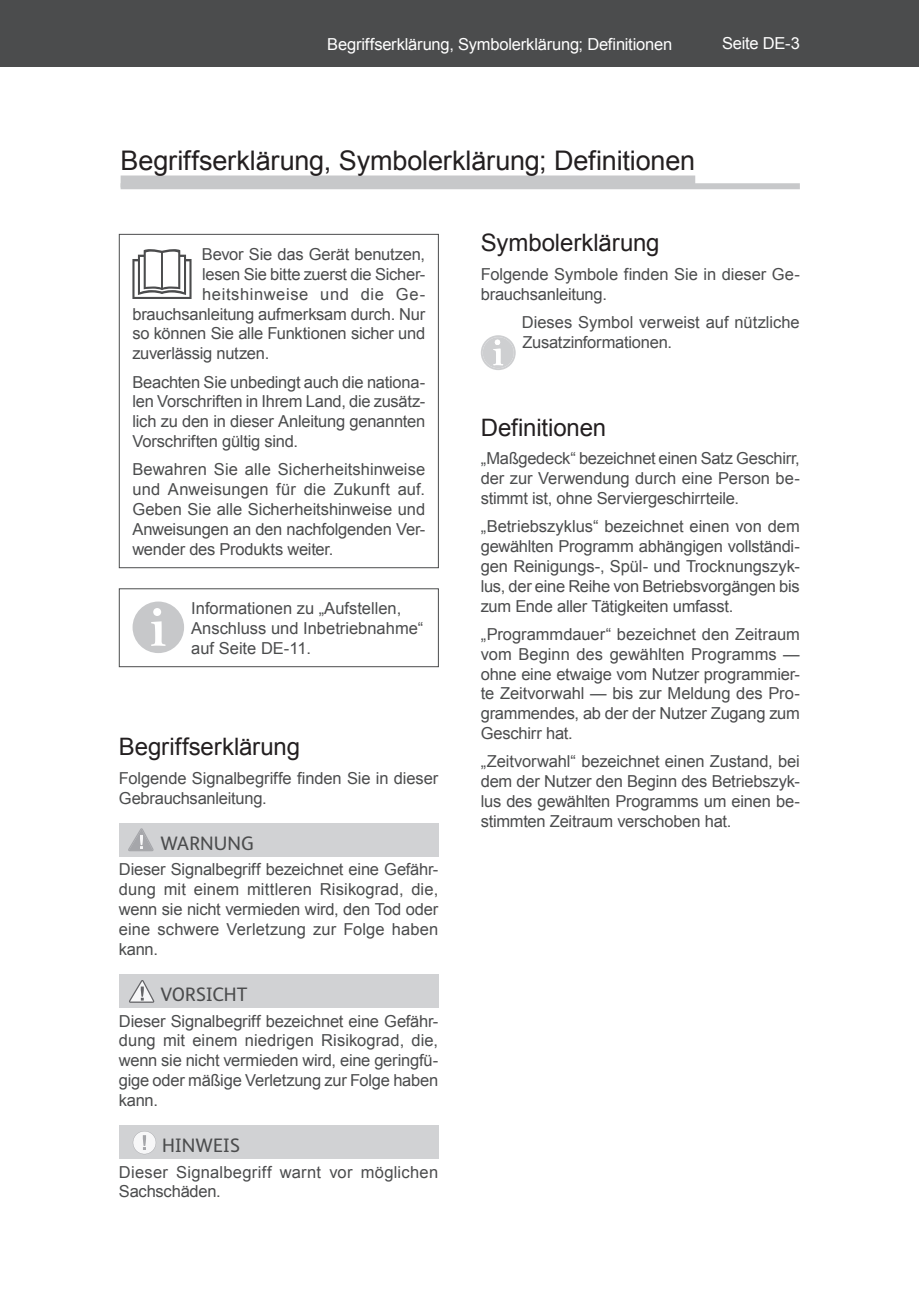
<style>
.page{position:relative;width:919px;height:1289px;background:#fff}
.page>*{position:absolute;margin:0;border:0;box-sizing:border-box;transform-origin:0 0}
.t1{font:27px "Arial";letter-spacing:-.005em;color:#231f20}
.t2{font:24px "Arial";letter-spacing:-.005em;color:#231f20}
.t3{font:19.5px "FS Albert";color:#4b4c4d}
.t4{font:16.5px/19.8px "Arial";letter-spacing:-.015em;color:#4b4c4d;text-align:justify}
.t5{font:16.5px "Arial";letter-spacing:-.015em;color:#fff}
.t6{font:16.5px/19.8px "Arial";letter-spacing:.015em;color:#4b4c4d}
.t7{font:16.5px "Arial";letter-spacing:.04em;color:#4b4c4d}
</style>
<div class="page">
<div style="left:13px;top:0;width:905px;height:67px;background:#4b4c4d"></div>
<div style="left:0;top:0;width:13px;height:67px;background:#4b4c4d"></div>
<div style="left:121px;top:175px;width:574px;height:12px;background:#c7c8ca"></div>
<div style="left:121px;top:183px;width:678px;height:6px;background:#c7c8ca"></div>
<div style="left:119px;top:823px;width:319px;height:33px;background:#d1d2d4"></div>
<div style="left:119px;top:974px;width:319px;height:33px;background:#d1d2d4"></div>
<div style="left:119px;top:1125px;width:319px;height:33px;background:#d1d2d4"></div>
<svg style="left:132px;top:249px;width:59px;height:50px"></svg>
<div style="left:119px;top:234px;width:319px;height:334px;border:1px solid #4b4c4d"></div>
<div style="left:134px;top:603px;width:49px;height:48px;background:#c7c8ca;border-radius:50%"></div>
<div style="left:132px;top:601px;width:52px;height:52px;border:3px solid #c7c8ca;border-radius:50%"></div>
<svg style="left:151px;top:608px;width:15px;height:38px"></svg>
<div style="left:119px;top:588px;width:319px;height:79px;border:1px solid #4b4c4d"></div>
<svg style="left:128px;top:828px;width:26px;height:23px"></svg>
<svg style="left:129px;top:980px;width:25px;height:22px"></svg>
<svg style="left:133px;top:1131px;width:23px;height:23px"></svg>
<svg style="left:481px;top:335px;width:34px;height:35px"></svg>
<p class="t5" style="left:327px;top:33px;width:346px">Begriffserklärung, Symbolerklärung; Definitionen</p>
<p class="t5" style="left:722px;top:33px;width:79px">Seite DE-3</p>
<h1 class="t1" style="left:121px;top:143px;width:576px">Begriffserklärung, Symbolerklärung; Definitionen</h1>
<p class="t4" style="left:202px;top:245px;width:225px">Bevor Sie das Gerät benutzen,</p>
<p class="t4" style="left:202px;top:264px;width:224px">le sen Sie bit te zu erst die Si cher-</p>
<p class="t7" style="left:202px;top:283px;width:224px">heits hin wei se und die Ge-</p>
<p class="t4" style="left:132px;top:304px;width:294px">brauchs an lei tung aufmerksam durch. Nur</p>
<p class="t4" style="left:132px;top:324px;width:294px">so können Sie alle Funk tio nen si cher und</p>
<p class="t4" style="left:132px;top:344px;width:138px">zu ver läs sig nut zen.</p>
<p class="t4" style="left:132px;top:372px;width:294px">Beachten Sie unbedingt auch die nationa&shy;len Vorschriften in Ihrem Land, die zusätz&shy;lich zu den in dieser Anleitung genannten Vorschriften gültig sind.</p>
<p class="t4" style="left:132px;top:460px;width:294px">Bewahren Sie alle Sicherheitshinweise und Anweisungen für die Zukunft auf.<br>Geben Sie alle Sicherheitshinweise und Anweisungen an den nachfolgenden Ver&shy;wender des Produkts weiter.</p>
<p class="t4" style="left:191px;top:598px;width:234px;text-align:left">Informationen zu „Aufstellen,<br>Anschluss und Inbetriebnahme“ auf Seite DE-11.</p>
<h2 class="t2" style="left:119px;top:731px;width:183px">Begriffserklärung</h2>
<p class="t4" style="left:119px;top:768px;width:321px">Folgende Si gnal begriffe finden Sie in dieser<br>Gebrauchsanleitung.</p>
<p class="t3" style="left:161px;top:830px;width:95px">WARNUNG</p>
<p class="t4" style="left:119px;top:859px;width:321px">Dieser Signalbegriff bezeichnet eine Gefähr&shy;dung mit einem mittleren Risikograd, die, wenn sie nicht vermieden wird, den Tod oder eine schwere Verletzung zur Folge haben kann.</p>
<p class="t3" style="left:160px;top:981px;width:89px">VORSICHT</p>
<p class="t4" style="left:119px;top:1010px;width:321px">Dieser Signalbegriff bezeichnet eine Gefähr&shy;dung mit einem niedrigen Risikograd, die, wenn sie nicht vermieden wird, eine geringfü&shy;gige oder mäßige Verletzung zur Folge haben kann.</p>
<p class="t3" style="left:162px;top:1132px;width:79px">HINWEIS</p>
<p class="t6" style="left:119px;top:1162px;width:321px">Dieser Signalbegriff warnt vor möglichen<br>Sachschäden.</p>
<h2 class="t2" style="left:480px;top:227px;width:180px">Symbolerklärung</h2>
<p class="t4" style="left:480px;top:264px;width:320px">Folgende Symbole finden Sie in dieser Ge&shy;brauchsanleitung.</p>
<p class="t4" style="left:521px;top:312px;width:279px">Dieses Symbol verweist auf nützliche<br>Zusatzinformationen.</p>
<h2 class="t2" style="left:480px;top:412px;width:127px">Definitionen</h2>
<p class="t4" style="left:480px;top:449px;width:320px">„Maßgedeck“ bezeichnet einen Satz Geschirr, der zur Verwendung durch eine Person be&shy;stimmt ist, ohne Serviergeschirrteile.</p>
<p class="t4" style="left:480px;top:517px;width:320px">„Betriebszyklus“ bezeichnet einen von dem gewählten Programm abhängigen vollständi&shy;gen Reinigungs-, Spül- und Trocknungszyk&shy;lus, der eine Reihe von Betriebsvorgängen bis zum Ende aller Tätigkeiten umfasst.</p>
<p class="t4" style="left:480px;top:624px;width:320px">„Programmdauer“ bezeichnet den Zeitraum vom Beginn des gewählten Programms — ohne eine etwaige vom Nutzer programmier&shy;te Zeitvorwahl — bis zur Meldung des Pro&shy;grammendes, ab der der Nutzer Zugang zum Geschirr hat.</p>
<p class="t4" style="left:480px;top:751px;width:320px">„Zeitvorwahl“ bezeichnet einen Zustand, bei dem der Nutzer den Beginn des Betriebszyk&shy;lus des gewählten Programms um einen be&shy;stimmten Zeitraum verschoben hat.</p>
</div>
